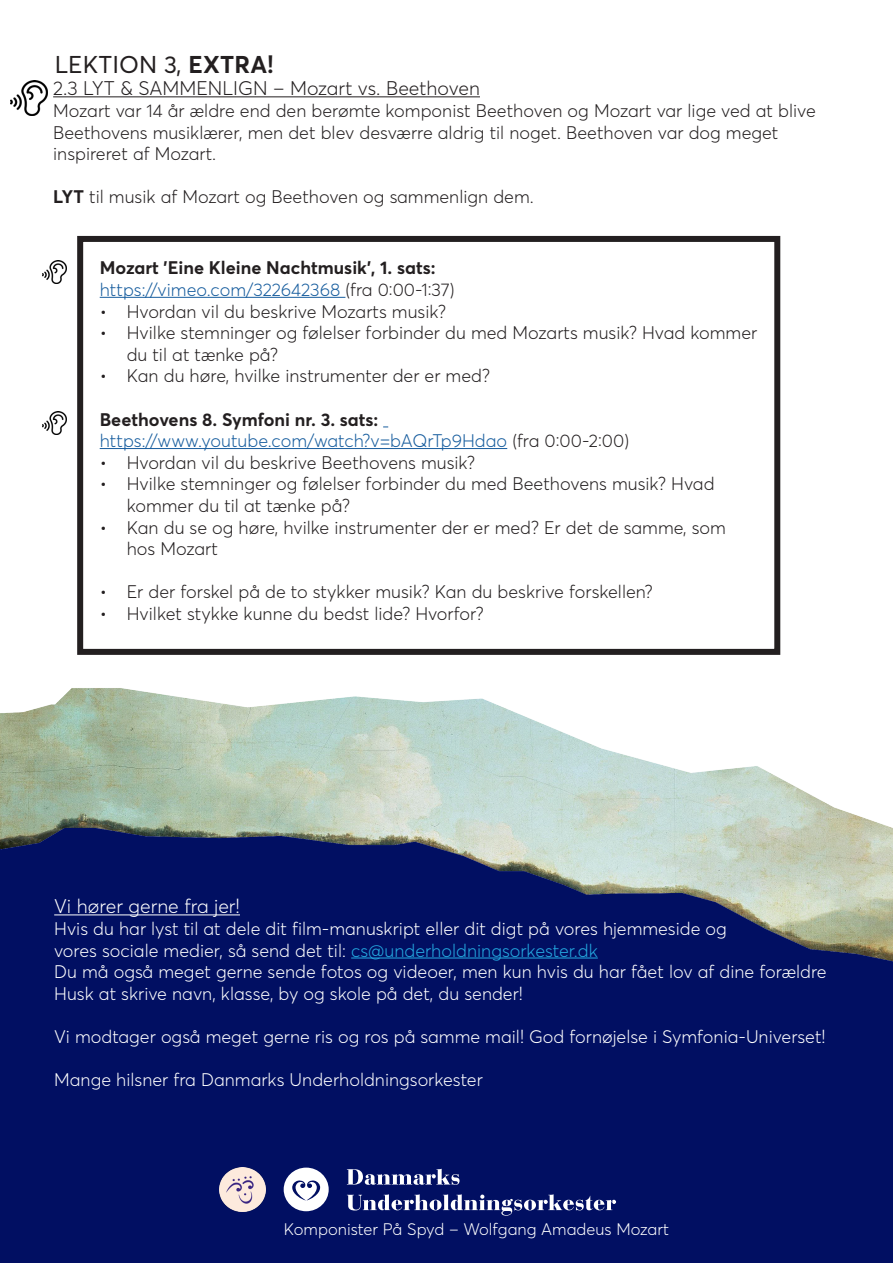
<style>
.page{position:relative;width:893px;height:1263px;background:#fff}
.page>*{position:absolute;margin:0;border:0;box-sizing:border-box;transform-origin:0 0}
.t1{font:24px "Averta";letter-spacing:.005em;color:#231f20}
.t2{font:300 19.5px "Averta";color:#231f20}
.t3{font:300 19.5px "Averta";color:#fff}
.t4{font:300 18px/21.6px "Averta";color:#231f20}
.t5{font:300 18px/21.6px "Averta";color:#fff}
.t6{font:300 18px "Averta";color:#175d9e}
.t7{font:700 18px "Averta";color:#231f20}
.t8{font:300 16.5px "Averta";color:#fff}
.s1{font-weight:700}
.s2{color:#231f20}
.s3{color:#24aae1}
</style>
<div class="page">
<div style="left:77px;top:236px;width:703px;height:419px;border:6px solid #231f20"></div>
<div style="left:0;top:969px;width:893px;height:294px;background:#010f62"></div>
<img style="left:0;top:688px;width:893px;height:281px">
<svg style="left:284px;top:1167px;width:45px;height:44px"></svg>
<svg style="left:347px;top:1169px;width:112px;height:16px"></svg>
<svg style="left:347px;top:1194px;width:269px;height:22px"></svg>
<img style="left:220px;top:1167px;width:45px;height:44px">
<img style="left:11px;top:80px;width:36px;height:35px">
<img style="left:43px;top:260px;width:24px;height:23px">
<img style="left:43px;top:412px;width:24px;height:22px">
<hr style="left:53px;top:97px;width:427px;height:1px;background:#231f20">
<hr style="left:100px;top:297px;width:245px;height:1px;background:#175d9e">
<hr style="left:100px;top:448px;width:407px;height:1px;background:#175d9e">
<hr style="left:54px;top:915px;width:186px;height:1px;background:#fff">
<hr style="left:351px;top:958px;width:247px;height:1px;background:#24aae1">
<p class="t1" style="left:55px;top:50px;width:221px">LEKTION 3, <span class="s1">EXTRA!</span></p>
<p class="t2" style="left:53px;top:76px;width:428px">2.3 LYT &amp; SAMMENLIGN – Mozart vs. Beethoven</p>
<p class="t4" style="left:53px;top:100px;width:764px">Mozart var 14 år ældre end den berømte komponist Beethoven og Mozart var lige ved at blive<br>Beethovens musiklærer, men det blev desværre aldrig til noget. Beethoven var dog meget</p>
<p class="t4" style="left:53px;top:143px;width:165px">inspireret af Mozart.</p>
<p class="t4" style="left:53px;top:186px;width:482px"><span class="s1">LYT</span> til musik af Mozart og Beethoven og sammenlign dem.</p>
<p class="t7" style="left:100px;top:256px;width:337px">Mozart ’Eine Kleine Nachtmusik’, 1. sats:</p>
<p class="t6" style="left:100px;top:278px;width:356px">https://vimeo.com/322642368 <span class="s2">(fra 0:00-1:37)</span></p>
<p class="t4" style="left:100px;top:300px;width:348px">• Hvordan vil du beskrive Mozarts musik?</p>
<p class="t4" style="left:127px;top:322px;width:632px;text-indent:-27px">• Hvilke stemninger og følelser forbinder du med Mozarts musik? Hvad kommer du til at tænke på?</p>
<p class="t4" style="left:100px;top:365px;width:392px">• Kan du høre, hvilke instrumenter der er med?</p>
<p class="t7" style="left:100px;top:408px;width:280px">Beethovens 8. Symfoni nr. 3. sats:</p>
<p class="t6" style="left:100px;top:430px;width:531px">https://www.youtube.com/watch?v=bAQrTp9Hdao <span class="s2">(fra 0:00-2:00)</span></p>
<p class="t4" style="left:100px;top:451px;width:377px">• Hvordan vil du beskrive Beethovens musik?</p>
<p class="t4" style="left:127px;top:473px;width:589px;text-indent:-27px">• Hvilke stemninger og følelser forbinder du med Beethovens musik? Hvad kommer du til at tænke på?</p>
<p class="t4" style="left:127px;top:516px;width:601px;text-indent:-27px">• Kan du se og høre, hvilke instrumenter der er med? Er det de samme, som hos Mozart</p>
<p class="t4" style="left:100px;top:581px;width:554px">• Er der forskel på de to stykker musik? Kan du beskrive forskellen?</p>
<p class="t4" style="left:100px;top:603px;width:386px">• Hvilket stykke kunne du bedst lide? Hvorfor?</p>
<p class="t3" style="left:54px;top:894px;width:187px">Vi hører gerne fra jer!</p>
<p class="t5" style="left:54px;top:918px;width:674px">Hvis du har lyst til at dele dit film-manuskript eller dit digt på vores hjemmeside og</p>
<p class="t5" style="left:54px;top:939px;width:545px">vores sociale medier, så send det til: <span class="s3">cs@underholdningsorkester.dk</span></p>
<p class="t5" style="left:54px;top:961px;width:774px">Du må også meget gerne sende fotos og videoer, men kun hvis du har fået lov af dine forældre<br>Husk at skrive navn, klasse, by og skole på det, du sender!</p>
<p class="t5" style="left:54px;top:1026px;width:773px">Vi modtager også meget gerne ris og ros på samme mail! God fornøjelse i Symfonia-Universet!</p>
<p class="t5" style="left:54px;top:1069px;width:430px">Mange hilsner fra Danmarks Underholdningsorkester</p>
<p class="t8" style="left:284px;top:1219px;width:387px">Komponister På Spyd – Wolfgang Amadeus Mozart</p>
</div>
